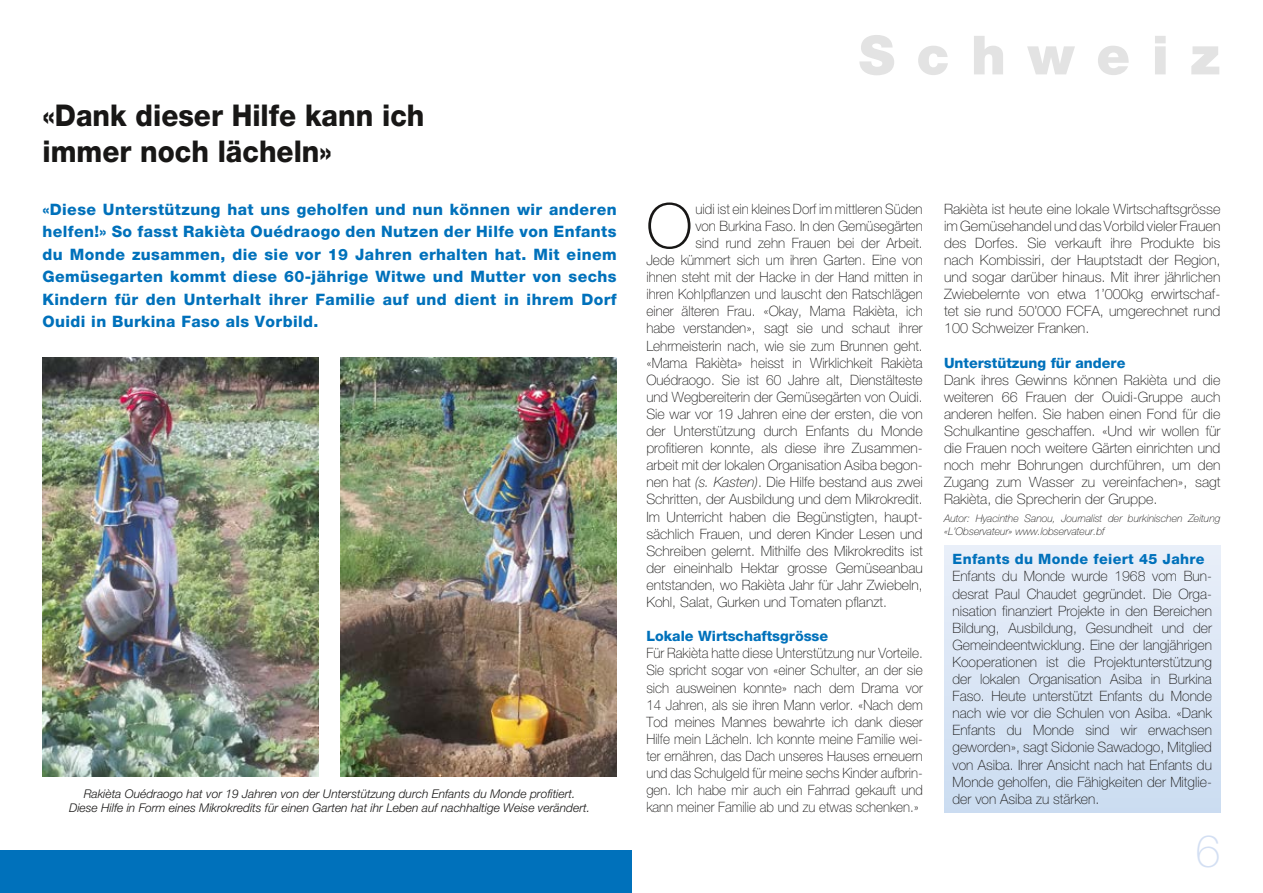
<style>
.page{position:relative;width:1263px;height:893px;background:#fff}
.page>*{position:absolute;margin:0;border:0;box-sizing:border-box;transform-origin:0 0}
.t1{font:100 62.1px "Helvetica Neue LT Pro";color:#181716}
.t2{font:900 54px "Helvetica Neue LT Pro";letter-spacing:.4em;color:#e3e3e3}
.t3{font:100 45px "Helvetica Neue LT Pro";color:#d3dff3}
.t4{font:800 30px/36px "Helvetica Neue LT Pro";color:#181716;scale:.93 1}
.t5{font:800 15.75px/22.5px "Helvetica Neue LT Pro";letter-spacing:.025em;color:#0071bb;text-align:justify}
.t6{font:100 14.25px/17.1px "Helvetica Neue LT Pro";color:#181716;text-align:justify}
.t7{font:100 14.25px "Helvetica Neue LT Pro";color:#181716;scale:.96 1}
.t8{font:100 14.25px/17.1px "Helvetica Neue LT Pro";color:#181716;text-align:justify;scale:.95 1}
.t9{font:800 14.25px "Helvetica Neue LT Pro";color:#0071bb}
.t10{font:800 14.25px "Helvetica Neue LT Pro";letter-spacing:.025em;color:#0071bb}
.t11{font:italic 300 12px/14.4px "Helvetica Neue LT Pro";color:#181716;text-align:center}
.t12{font:italic 100 10.5px/12.6px "Helvetica Neue LT Pro";color:#181716}
.s1{font-style:italic}
</style>
<div class="page">
<div style="left:0;top:850px;width:631px;height:43px;background:#0071bb"></div>
<img style="left:340px;top:357px;width:277px;height:419px">
<img style="left:43px;top:357px;width:276px;height:419px">
<div style="left:944px;top:546px;width:276px;height:266px;background:linear-gradient(to bottom,#e9eff9,#cbdcf1)"></div>
<h3 class="t4" style="left:43px;top:97px;width:412px">«Dank dieser Hilfe kann ich immer noch lächeln»</h3>
<p class="t5" style="left:43px;top:198px;width:576px">«Diese Unterstützung hat uns geholfen und nun können wir anderen helfen!» So fasst Rakièta Ouédraogo den Nutzen der Hilfe von Enfants du Monde zusammen, die sie vor 19 Jahren erhalten hat. Mit einem Gemüsegarten kommt diese 60-jährige Witwe und Mutter von sechs Kindern für den Unterhalt ihrer Familie auf und dient in ihrem Dorf Ouidi in Burkina Faso als Vorbild.</p>
<p class="t11" style="left:69px;top:786px;width:522px">Rakièta Ouédraogo hat vor 19 Jahren von der Unterstützung durch Enfants du Monde profitiert.<br>Diese Hilfe in Form eines Mikrokredits für einen Garten hat ihr Leben auf nachhaltige Weise verändert.</p>
<h2 class="t2" style="left:859px;top:23px;width:363px">Schweiz</h2>
<h1 class="t1" style="left:646px;top:190px;width:48px">O</h1>
<p class="t7" style="left:695px;top:201px;width:238px">uidi ist ein kleines Dorf im mittleren Süden</p>
<p class="t7" style="left:695px;top:218px;width:238px">von Burkina Faso. In den Gemüsegärten</p>
<p class="t7" style="left:695px;top:235px;width:238px">sind rund zehn Frauen bei der Arbeit.</p>
<p class="t7" style="left:646px;top:252px;width:289px">Jede kümmert sich um ihren Garten. Eine von</p>
<p class="t7" style="left:646px;top:269px;width:289px">ihnen steht mit der Hacke in der Hand mitten in</p>
<p class="t7" style="left:646px;top:286px;width:289px">ihren Kohlpflanzen und lauscht den Ratschlägen</p>
<p class="t7" style="left:646px;top:303px;width:289px">einer älteren Frau. «Okay, Mama Rakièta, ich</p>
<p class="t7" style="left:646px;top:320px;width:289px">habe verstanden», sagt sie und schaut ihrer</p>
<p class="t7" style="left:646px;top:337px;width:289px">Lehrmeisterin nach, wie sie zum Brunnen geht.</p>
<p class="t7" style="left:646px;top:354px;width:289px">«Mama Rakièta» heisst in Wirklichkeit Rakièta</p>
<p class="t7" style="left:646px;top:372px;width:289px">Ouédraogo. Sie ist 60 Jahre alt, Dienstälteste</p>
<p class="t7" style="left:646px;top:389px;width:289px">und Wegbereiterin der Gemüsegärten von Ouidi.</p>
<p class="t6" style="left:646px;top:405px;width:278px">Sie war vor 19 Jahren eine der ersten, die von</p>
<p class="t6" style="left:646px;top:422px;width:278px">der Unterstützung durch Enfants du Monde</p>
<p class="t6" style="left:646px;top:439px;width:278px">profitieren konnte, als diese ihre Zusammen-</p>
<p class="t6" style="left:646px;top:457px;width:278px">arbeit mit der lokalen Organisation Asiba begon-</p>
<p class="t6" style="left:646px;top:474px;width:278px">nen hat <span class="s1">(s. Kasten)</span>. Die Hilfe bestand aus zwei</p>
<p class="t6" style="left:646px;top:491px;width:278px">Schritten, der Ausbildung und dem Mikrokredit.</p>
<p class="t6" style="left:646px;top:508px;width:278px">Im Unterricht haben die Begünstigten, haupt-</p>
<p class="t6" style="left:646px;top:525px;width:278px">sächlich Frauen, und deren Kinder Lesen und</p>
<p class="t6" style="left:646px;top:542px;width:278px">Schreiben gelernt. Mithilfe des Mikrokredits ist</p>
<p class="t6" style="left:646px;top:559px;width:278px">der eineinhalb Hektar grosse Gemüseanbau</p>
<p class="t6" style="left:646px;top:576px;width:278px">entstanden, wo Rakièta Jahr für Jahr Zwiebeln,</p>
<p class="t6" style="left:646px;top:593px;width:242px">Kohl, Salat, Gurken und Tomaten pflanzt.</p>
<p class="t9" style="left:646px;top:628px;width:183px">Lokale Wirtschaftsgrösse</p>
<p class="t8" style="left:646px;top:645px;width:292px">Für Rakièta hatte diese Unterstützung nur Vorteile.<br>Sie spricht sogar von «einer Schulter, an der sie sich ausweinen konnte» nach dem Drama vor 14 Jahren, als sie ihren Mann verlor. «Nach dem Tod meines Mannes bewahrte ich dank dieser Hilfe mein Lächeln. Ich konnte meine Familie wei&shy;ter ernähren, das Dach unseres Hauses erneuern und das Schulgeld für meine sechs Kinder aufbrin&shy;gen. Ich habe mir auch ein Fahrrad gekauft und kann meiner Familie ab und zu etwas schenken.»</p>
<p class="t6" style="left:944px;top:200px;width:278px">Rakièta ist heute eine lokale Wirtschaftsgrösse im Gemüsehandel und das Vorbild vieler Frauen des Dorfes. Sie verkauft ihre Produkte bis nach Kombissiri, der Hauptstadt der Region, und sogar darüber hinaus. Mit ihrer jährlichen Zwiebelernte von etwa 1’000kg erwirtschaf&shy;tet sie rund 50’000 FCFA, umgerechnet rund 100 Schweizer Franken.</p>
<p class="t9" style="left:944px;top:354px;width:183px">Unterstützung für andere</p>
<p class="t6" style="left:944px;top:371px;width:278px">Dank ihres Gewinns können Rakièta und die weiteren 66 Frauen der Ouidi-Gruppe auch anderen helfen. Sie haben einen Fond für die Schulkantine geschaffen. «Und wir wollen für die Frauen noch weitere Gärten einrichten und noch mehr Bohrungen durchführen, um den Zugang zum Wasser zu vereinfachen», sagt Rakièta, die Sprecherin der Gruppe.</p>
<p class="t12" style="left:944px;top:512px;width:278px">Autor: Hyacinthe Sanou, Journalist der burkinischen Zeitung «L’Observateur» www.lobservateur.bf</p>
<p class="t10" style="left:952px;top:551px;width:254px">Enfants du Monde feiert 45 Jahre</p>
<p class="t6" style="left:952px;top:568px;width:261px">Enfants du Monde wurde 1968 vom Bun&shy;desrat Paul Chaudet gegründet. Die Orga&shy;nisation finanziert Projekte in den Bereichen Bildung, Ausbildung, Gesundheit und der Gemeindeentwicklung. Eine der langjährigen Kooperationen ist die Projektunterstützung der lokalen Organisation Asiba in Burkina Faso. Heute unterstützt Enfants du Monde nach wie vor die Schulen von Asiba. «Dank Enfants du Monde sind wir erwachsen geworden», sagt Sidonie Sawadogo, Mitglied von Asiba. Ihrer Ansicht nach hat Enfants du Monde geholfen, die Fähigkeiten der Mitglie&shy;der von Asiba zu stärken.</p>
<h3 class="t3" style="left:1195px;top:825px;width:27px">6</h3>
</div>
